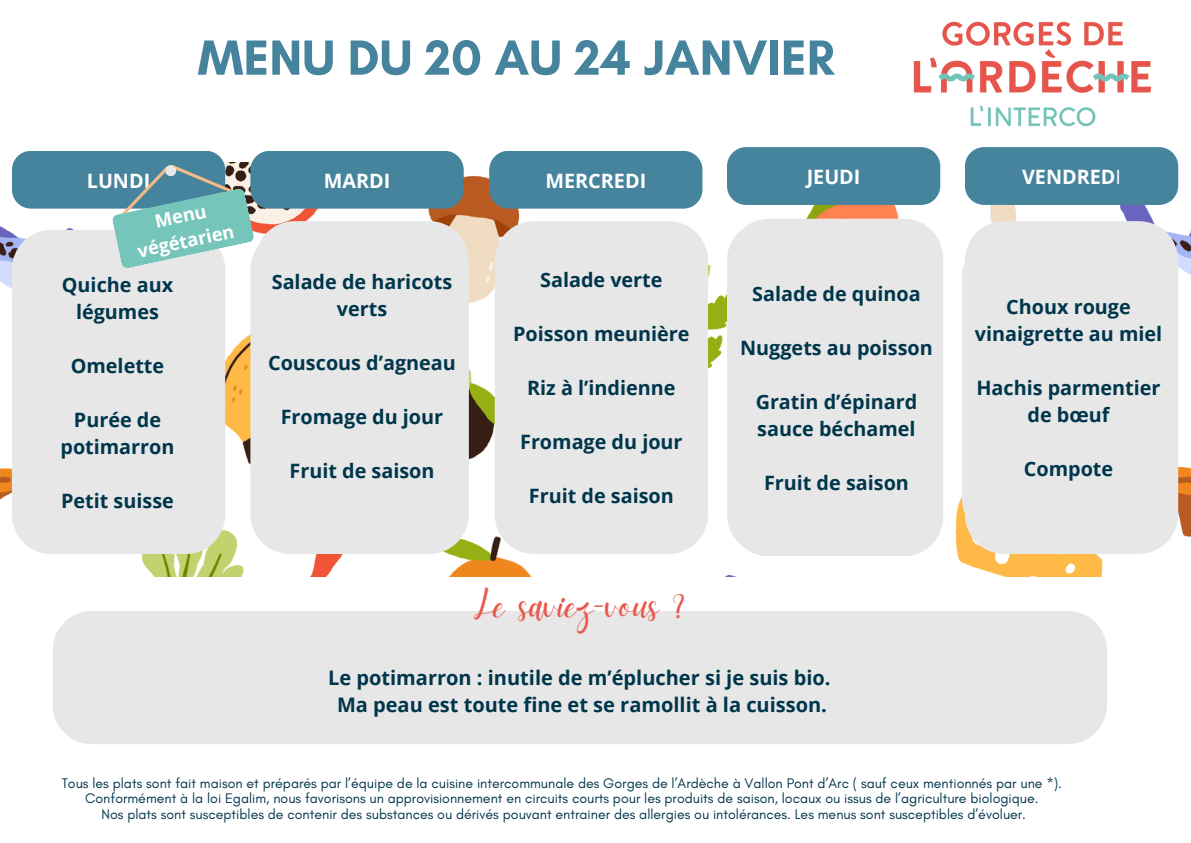
<style>
.page{position:relative;width:1191px;height:843px;background:#fff}
.page>*{position:absolute;margin:0;border:0;box-sizing:border-box;transform-origin:0 0}
.t1{font:700 50.3px "Glacial Indifference";color:#46849d}
.t2{font:40.1px "Daydream";color:#e9584d}
.t3{font:700 20px/27.8px "Open Sans";color:#00364c;text-align:center}
.t4{font:700 19.8px/27px "Open Sans";color:#00364c;text-align:center}
.t5{font:700 19.8px "Open Sans";color:#fff}
.t6{font:700 18.4px/25.2px "Open Sans";color:#fff;text-align:center}
.t7{font:14.1px "Glacial Indifference";color:#00364c}
.s1{font-weight:400}
</style>
<div class="page">
<img style="left:0;top:162px;width:1190px;height:414px">
<div style="left:12px;top:151px;width:213px;height:57px;background:#46849d;border-radius:19px"></div>
<div style="left:250px;top:151px;width:213px;height:57px;background:#46849d;border-radius:19px"></div>
<div style="left:727px;top:147px;width:213px;height:58px;background:#46849d;border-radius:19px"></div>
<div style="left:964px;top:147px;width:213px;height:58px;background:#46849d;border-radius:19px"></div>
<svg style="left:12px;top:230px;width:213px;height:324px;background:#e5e6e4"></svg>
<div style="left:53px;top:611px;width:1053px;height:133px;background:#e7e7e7"></div>
<svg style="left:250px;top:269px;width:213px;height:285px;fill:#e7e7e7"></svg>
<svg style="left:964px;top:221px;width:213px;height:332px;background:#e9e6e3"></svg>
<img style="left:895px;top:21px;width:270px;height:127px">
<div style="left:494px;top:221px;width:214px;height:332px;background:#e7e7e7"></div>
<div style="left:489px;top:151px;width:213px;height:57px;background:#46849d;border-radius:19px"></div>
<div style="left:15px;top:263px;width:205px;height:256px;background:#e7e7e7"></div>
<svg style="left:255px;top:221px;width:213px;height:332px;background:#e5dbd2"></svg>
<div style="left:255px;top:230px;width:213px;height:320px;background:#e7e7e7"></div>
<div style="left:729px;top:219px;width:214px;height:337px;background:#e7e7e7"></div>
<div style="left:961px;top:237px;width:213px;height:301px;background:#e7e7e7"></div>
<svg style="left:107px;top:152px;width:148px;height:117px"></svg>
<h5 class="t1" style="left:197px;top:27px;width:638px">MENU DU 20 AU 24 JANVIER</h5>
<p class="t5" style="left:87px;top:166px;width:65px">LUNDI</p>
<h1 class="t5" style="left:324px;top:166px;width:68px">MARDI</h1>
<h3 class="t5" style="left:806px;top:163px;width:55px">JEUDI</h3>
<h4 class="t5" style="left:1021px;top:163px;width:100px">VENDRED<span class="s1">I</span></h4>
<h5 class="t5" style="left:545px;top:166px;width:102px">MERCREDI</h5>
<h3 class="t6" style="left:130px;top:213px;width:100px;rotate:-12deg">Menu végétarien</h3>
<h5 class="t4" style="left:62px;top:270px;width:113px">Quiche aux légumes</h5>
<h5 class="t4" style="left:71px;top:351px;width:95px">Omelette</h5>
<h5 class="t4" style="left:60px;top:405px;width:115px">Purée de potimarron</h5>
<h5 class="t4" style="left:61px;top:486px;width:114px">Petit suisse</h5>
<h5 class="t4" style="left:272px;top:268px;width:182px">Salade de haricots verts</h5>
<h5 class="t4" style="left:268px;top:349px;width:189px">Couscous d’agneau</h5>
<h5 class="t4" style="left:281px;top:403px;width:164px">Fromage du jour</h5>
<h5 class="t4" style="left:289px;top:457px;width:146px">Fruit de saison</h5>
<h3 class="t4" style="left:540px;top:266px;width:124px">Salade verte</h3>
<p class="t4" style="left:513px;top:320px;width:178px">Poisson meunière</p>
<h3 class="t4" style="left:527px;top:374px;width:150px">Riz à l’indienne</h3>
<h3 class="t4" style="left:520px;top:428px;width:164px">Fromage du jour</h3>
<p class="t4" style="left:529px;top:482px;width:146px">Fruit de saison</p>
<h5 class="t2" style="left:474px;top:581px;width:213px">Le saviez-vous ?</h5>
<h5 class="t4" style="left:752px;top:279px;width:170px">Salade de quinoa</h5>
<h5 class="t4" style="left:740px;top:333px;width:194px">Nuggets au poisson</h5>
<h5 class="t4" style="left:755px;top:387px;width:163px;text-align:left">Gratin d’épinard sauce béchamel</h5>
<h5 class="t4" style="left:764px;top:468px;width:146px">Fruit de saison</h5>
<h5 class="t3" style="left:328px;top:662px;width:504px">Le potimarron : inutile de m’éplucher si je suis bio.<br>Ma peau est toute fine et se ramollit à la cuisson.</h5>
<h5 class="t4" style="left:974px;top:293px;width:189px">Choux rouge vinaigrette au miel</h5>
<h5 class="t4" style="left:976px;top:374px;width:186px">Hachis parmentier de bœuf</h5>
<h5 class="t4" style="left:1023px;top:455px;width:91px">Compote</h5>
<h5 class="t7" style="left:62px;top:773px;width:1001px">Tous les plats sont fait maison et préparés par l’équipe de la cuisine intercommunale des Gorges de l’Ardèche à Vallon Pont d’Arc ( sauf ceux mentionnés par une *).</h5>
<h5 class="t7" style="left:85px;top:789px;width:954px">Conformément à la loi Egalim, nous favorisons un approvisionnement en circuits courts pour les produits de saison, locaux ou issus de l’agriculture biologique.</h5>
<h2 class="t7" style="left:101px;top:805px;width:925px">Nos plats sont susceptibles de contenir des substances ou dérivés pouvant entrainer des allergies ou intolérances. Les menus sont susceptibles d’évoluer.</h2>
</div>
